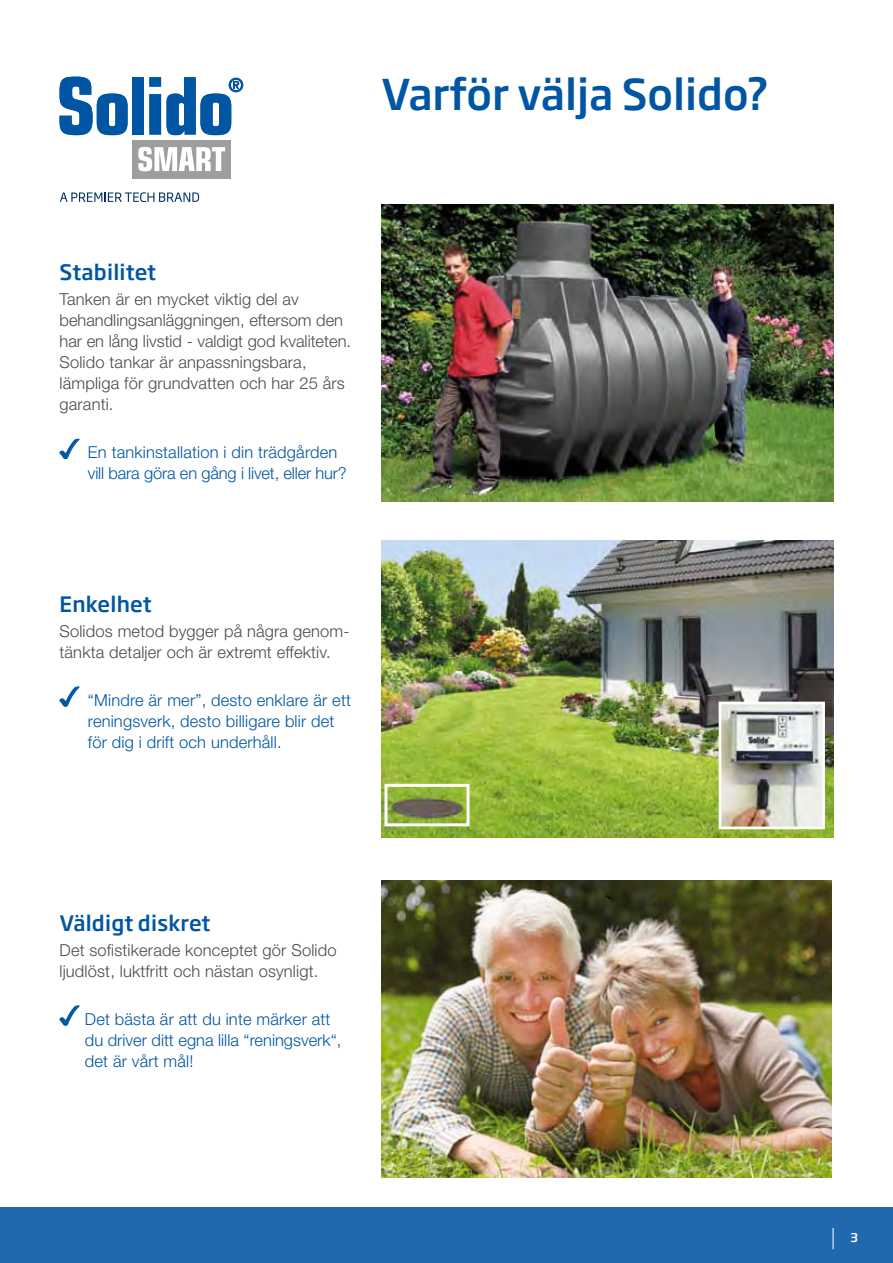
<style>
.page{position:relative;width:893px;height:1263px;background:#fff}
.page>*{position:absolute;margin:0;border:0;box-sizing:border-box;transform-origin:0 0}
.t1{font:500 42px "Soho Gothic Pro";color:#0056a2}
.t2{font:500 21px "Soho Gothic Pro";letter-spacing:.01em;color:#0056a2}
.t3{font:300 16.5px/21px "Helvetica Neue LT Std";letter-spacing:.01em;color:#4b4b4d}
.t4{font:300 16.5px/21px "Helvetica Neue LT Std";letter-spacing:.01em;color:#0056a2}
.t5{font:500 12px "Soho Gothic Pro";color:#fff}
.s1{font-family:"Arial Unicode MS";font-weight:400;font-size:27px}
</style>
<div class="page">
<div style="left:0;top:1208px;width:893px;height:55px;background:#2169ae"></div>
<svg style="left:833px;top:1228px;width:1px;height:21px"></svg>
<svg style="left:59px;top:438px;width:21px;height:21px"></svg>
<svg style="left:60px;top:192px;width:139px;height:10px"></svg>
<div style="left:132px;top:140px;width:99px;height:39px;background:#9c9e9f"></div>
<svg style="left:138px;top:147px;width:87px;height:24px"></svg>
<div style="left:132px;top:77px;width:12px;height:58px;background:#0056a2"></div>
<svg style="left:60px;top:77px;width:68px;height:58px"></svg>
<svg style="left:149px;top:77px;width:12px;height:58px"></svg>
<svg style="left:167px;top:77px;width:76px;height:58px"></svg>
<img style="left:381px;top:204px;width:452px;height:298px">
<img style="left:381px;top:540px;width:452px;height:298px">
<img style="left:381px;top:880px;width:451px;height:298px">
<svg style="left:59px;top:1005px;width:21px;height:21px"></svg>
<svg style="left:59px;top:686px;width:21px;height:21px"></svg>
<img style="left:723px;top:706px;width:98px;height:119px">
<div style="left:719px;top:702px;width:106px;height:127px;border:3px solid #fff"></div>
<div style="left:384px;top:784px;width:86px;height:42px;border:3px solid #fff"></div>
<h1 class="t1" style="left:381px;top:61px;width:390px">Varför välja Solido?</h1>
<p class="t2" style="left:60px;top:256px;width:98px">Stabilitet</p>
<p class="t3" style="left:60px;top:289px;width:293px">Tanken är en mycket viktig del av behandlingsanläggningen, eftersom den har en lång livstid - valdigt god kvaliteten.<br>Solido tankar är anpassningsbara, lämpliga för grundvatten och har 25 års garanti.</p>
<p class="t4" style="left:88px;top:441px;width:260px;text-indent:-28px"><span class="s1">✓</span> En tankinstallation i din trädgården vill bara göra en gång i livet, eller hur?</p>
<p class="t2" style="left:60px;top:588px;width:94px">Enkelhet</p>
<p class="t3" style="left:60px;top:620px;width:292px">Solidos metod bygger på några genom&shy;tänkta detaljer och är extremt effektiv.</p>
<p class="t4" style="left:88px;top:689px;width:264px;text-indent:-28px"><span class="s1">✓</span> “Mindre är mer”, desto enklare är ett reningsverk, desto billigare blir det för dig i drift och underhåll.</p>
<p class="t2" style="left:60px;top:906px;width:152px">Väldigt diskret</p>
<p class="t3" style="left:60px;top:939px;width:279px">Det sofistikerade konceptet gör Solido ljudlöst, luktfritt och nästan osynligt.</p>
<p class="t4" style="left:85px;top:1008px;width:258px;text-indent:-25px"><span class="s1">✓</span> Det bästa är att du inte märker att du driver ditt egna lilla “reningsverk“, det är vårt mål!</p>
<p class="t5" style="left:850px;top:1228px;width:9px">3</p>
</div>
